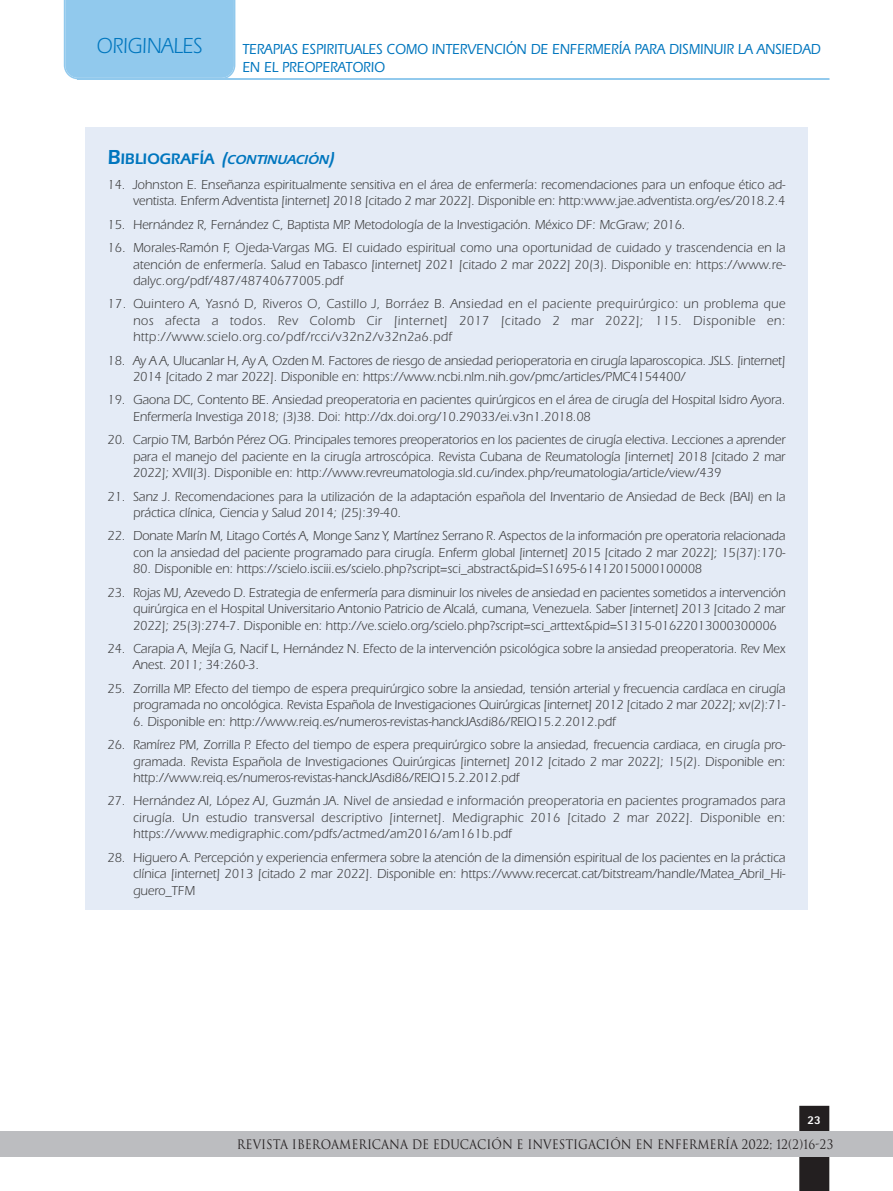
<style>
.page{position:relative;width:893px;height:1191px;background:#fff}
.page>*{position:absolute;margin:0;border:0;box-sizing:border-box;transform-origin:0 0}
.t1{font:22.5px "Itc Eras";color:#0076be;scale:.9 1}
.t2{font:500 15px/18px "Itc Eras";color:#0076be;scale:.9 1}
.t3{font:13.5px/16.4px "Itc Eras";letter-spacing:-.005em;color:#3e3e3f;text-align:justify;scale:.95 1}
.t4{font:italic 600 13.5px "Itc Eras";color:#0076be;scale:.95 1}
.t5{font:12.75px "Trajan";color:#231f20;scale:.9 1}
.t6{font:800 12px "Rotis Sans Serif Std";color:#fff}
.s1{font-style:normal;font-size:21px}
.s2{font-style:normal;font-size:15.75px}
.s3{font-size:18px}
</style>
<div class="page">
<div style="left:799px;top:1106px;width:30px;height:85px;background:#231f20"></div>
<div style="left:0;top:1131px;width:893px;height:25px;background:#bcbdc0"></div>
<div style="left:64px;top:0;width:171px;height:79px;background:#91c9ed"></div>
<hr style="left:77px;top:79px;width:752px;height:1px;background:#91c9ed">
<div style="left:85px;top:128px;width:723px;height:781px;background:#e4ebf6"></div>
<h1 class="t1" style="left:96px;top:38px;width:119px">ORIGINALES</h1>
<p class="t2" style="left:242px;top:41px;width:644px">TERAPIAS ESPIRITUALES COMO INTERVENCIÓN DE ENFERMERÍA PARA DISMINUIR LA ANSIEDAD<br>EN EL PREOPERATORIO</p>
<p class="t4" style="left:108px;top:154px;width:244px"><span class="s1">B</span><span class="s2">IBLIOGRAFÍA</span> <span class="s3">(</span>CONTINUACIÓN<span class="s3">)</span></p>
<p class="t3" style="left:108px;top:178px;width:715px;text-align:right">14. Johnston E. Enseñanza espiritualmente sensitiva en el área de enfermería: recomendaciones para un enfoque ético ad&shy;ventista. Enferm Adventista [internet] 2018 [citado 2 mar 2022]. Disponible en: http:www.jae.adventista.org/es/2018.2.4</p>
<p class="t3" style="left:108px;top:217px;width:610px">15. Hernández R, Fernández C, Baptista MP. Metodología de la Investigación. México DF: McGraw; 2016.</p>
<p class="t3" style="left:133px;top:241px;width:688px;text-indent:-25px">16. Morales-Ramón F, Ojeda-Vargas MG. El cuidado espiritual como una oportunidad de cuidado y trascendencia en la atención de enfermería. Salud en Tabasco [internet] 2021 [citado 2 mar 2022] 20(3). Disponible en: https://www.re&shy;dalyc.org/pdf/487/48740677005.pdf</p>
<p class="t3" style="left:133px;top:297px;width:688px;text-indent:-25px">17. Quintero A, Yasnó D, Riveros O, Castillo J, Borráez B. Ansiedad en el paciente prequirúrgico: un problema que nos afecta a todos. Rev Colomb Cir [internet] 2017 [citado 2 mar 2022]; 115. Disponible en: http://www.scielo.org.co/pdf/rcci/v32n2/v32n2a6.pdf</p>
<p class="t3" style="left:133px;top:353px;width:688px;text-indent:-25px">18. Ay A A, Ulucanlar H, Ay A, Ozden M. Factores de riesgo de ansiedad perioperatoria en cirugía laparoscopica. JSLS. [internet]<br>2014 [citado 2 mar 2022]. Disponible en: https://www.ncbi.nlm.nih.gov/pmc/articles/PMC4154400/</p>
<p class="t3" style="left:133px;top:393px;width:688px;text-indent:-25px">19. Gaona DC, Contento BE. Ansiedad preoperatoria en pacientes quirúrgicos en el área de cirugía del Hospital Isidro Ayora.<br>Enfermería Investiga 2018; (3)38. Doi: http://dx.doi.org/10.29033/ei.v3n1.2018.08</p>
<p class="t3" style="left:133px;top:433px;width:688px;text-indent:-25px">20. Carpio TM, Barbón Pérez OG. Principales temores preoperatorios en los pacientes de cirugía electiva. Lecciones a aprender para el manejo del paciente en la cirugía artroscópica. Revista Cubana de Reumatología [internet] 2018 [citado 2 mar 2022]; XVII(3). Disponible en: http://www.revreumatologia.sld.cu/index.php/reumatologia/article/view/439</p>
<p class="t3" style="left:133px;top:489px;width:688px;text-indent:-25px">21. Sanz J. Recomendaciones para la utilización de la adaptación española del Inventario de Ansiedad de Beck (BAI) en la práctica clínica, Ciencia y Salud 2014; (25):39-40.</p>
<p class="t3" style="left:108px;top:529px;width:715px;text-align:right">22. Donate Marín M, Litago Cortés A, Monge Sanz Y, Martínez Serrano R. Aspectos de la información pre operatoria relacionada con la ansiedad del paciente programado para cirugía. Enferm global [internet] 2015 [citado 2 mar 2022]; 15(37):170-</p>
<p class="t3" style="left:133px;top:562px;width:600px">80. Disponible en: https://scielo.isciii.es/scielo.php?script=sci_abstract&amp;pid=S1695-61412015000100008</p>
<p class="t3" style="left:133px;top:585px;width:688px;text-indent:-25px">23. Rojas MJ, Azevedo D. Estrategia de enfermería para disminuir los niveles de ansiedad en pacientes sometidos a intervención quirúrgica en el Hospital Universitario Antonio Patricio de Alcalá, cumana, Venezuela. Saber [internet] 2013 [citado 2 mar 2022]; 25(3):274-7. Disponible en: http://ve.scielo.org/scielo.php?script=sci_arttext&amp;pid=S1315-01622013000300006</p>
<p class="t3" style="left:133px;top:642px;width:688px;text-indent:-25px">24. Carapia A, Mejía G, Nacif L, Hernández N. Efecto de la intervención psicológica sobre la ansiedad preoperatoria. Rev Mex<br>Anest. 2011; 34:260-3.</p>
<p class="t3" style="left:108px;top:682px;width:715px;text-align:right">25. Zorrilla MP. Efecto del tiempo de espera prequirúrgico sobre la ansiedad, tensión arterial y frecuencia cardíaca en cirugía programada no oncológica. Revista Española de Investigaciones Quirúrgicas [internet] 2012 [citado 2 mar 2022]; xv(2):71-</p>
<p class="t3" style="left:133px;top:714px;width:510px">6. Disponible en: http://www.reiq.es/numeros-revistas-hanckJAsdi86/REIQ15.2.2012.pdf</p>
<p class="t3" style="left:133px;top:738px;width:688px;text-indent:-25px">26. Ramírez PM, Zorrilla P. Efecto del tiempo de espera prequirúrgico sobre la ansiedad, frecuencia cardiaca, en cirugía pro&shy;gramada. Revista Española de Investigaciones Quirúrgicas [internet] 2012 [citado 2 mar 2022]; 15(2). Disponible en: http://www.reiq.es/numeros-revistas-hanckJAsdi86/REIQ15.2.2012.pdf</p>
<p class="t3" style="left:133px;top:794px;width:688px;text-indent:-25px">27. Hernández AI, López AJ, Guzmán JA. Nivel de ansiedad e información preoperatoria en pacientes programados para cirugía. Un estudio transversal descriptivo [internet]. Medigraphic 2016 [citado 2 mar 2022]. Disponible en: https://www.medigraphic.com/pdfs/actmed/am2016/am161b.pdf</p>
<p class="t3" style="left:133px;top:850px;width:688px;text-indent:-25px">28. Higuero A. Percepción y experiencia enfermera sobre la atención de la dimensión espiritual de los pacientes en la práctica clínica [internet] 2013 [citado 2 mar 2022]. Disponible en: https://www.recercat.cat/bitstream/handle/Matea_Abril_Hi&shy;guero_TFM</p>
<p class="t6" style="left:808px;top:1113px;width:15px">23</p>
<p class="t5" style="left:237px;top:1137px;width:664px">REVISTA IBEROAMERICANA DE EDUCACIÓN E INVESTIGACIÓN EN ENFERMERÍA 2022; 12(2)16-23</p>
</div>
